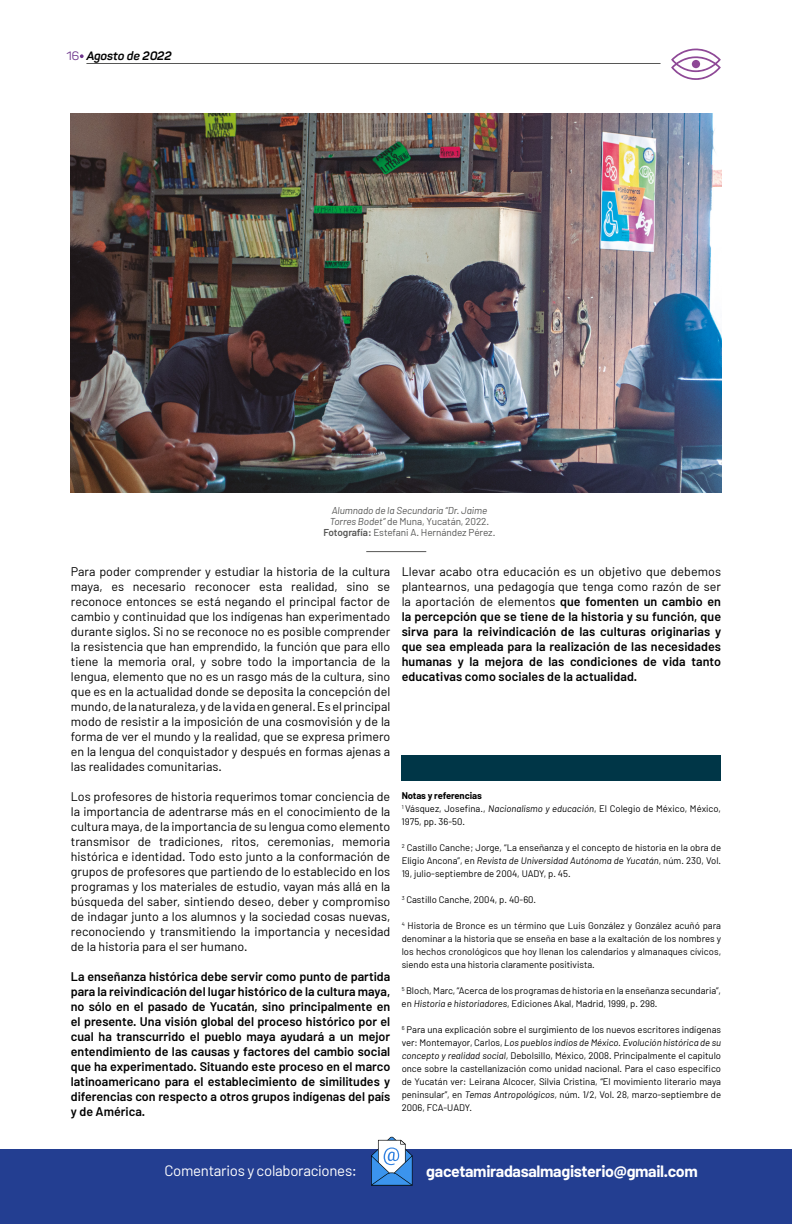
<style>
.page{position:relative;width:792px;height:1224px;background:#fff}
.page>*{position:absolute;margin:0;border:0;box-sizing:border-box;transform-origin:0 0}
.t1{font:700 16px "Barlow";letter-spacing:-.02em;color:#fff}
.t2{font:15px "Barlow";letter-spacing:-.02em;color:#fff}
.t3{font:12.5px/15px "Barlow";color:#000;text-align:justify}
.t4{font:600 12.5px/15px "Barlow";color:#000;text-align:justify}
.t5{font:italic 700 12px "Panton";color:#000}
.t6{font:10px/11px "Barlow";letter-spacing:-.01em;color:#575756;text-align:center}
.t7{font:9.5px/13px "Barlow";color:#000;text-align:justify}
.s1{font-weight:400;font-style:normal;color:#6e368c}
.s2{font-style:italic}
.s3{font-weight:600}
.s4{font-weight:400}
.s5{font-weight:700}
</style>
<div class="page">
<hr style="left:86px;top:63px;width:575px;height:1px;background:#575756">
<svg style="left:80px;top:54px;width:4px;height:4px"></svg>
<svg style="left:671px;top:48px;width:50px;height:32px"></svg>
<div style="left:692px;top:60px;width:8px;height:8px;background:#8e4896;border-radius:50%"></div>
<div style="left:402px;top:755px;width:319px;height:25px;background:#003647"></div>
<div style="left:0;top:1150px;width:792px;height:74px;background:#233e91"></div>
<svg style="left:371px;top:1136px;width:42px;height:50px"></svg>
<img style="left:71px;top:113px;width:650px;height:380px">
<hr style="left:366px;top:551px;width:60px;height:1px;background:#575756">
<p class="t5" style="left:67px;top:48px;width:107px"><span class="s1">16</span> Agosto de 2022</p>
<p class="t6" style="left:324px;top:505px;width:173px"><span class="s2">Alumnado de la Secundaria “Dr. Jaime<br>Torres Bodet”</span> de Muna, Yucatán, 2022.<br><span class="s3">Fotografía:</span> Estefani A. Hernández Pérez.</p>
<p class="t3" style="left:71px;top:563px;width:321px">Para poder comprender y estudiar la historia de la cultura maya, es necesario reconocer esta realidad, sino se reconoce entonces se está negando el principal factor de cambio y continuidad que los indígenas han experimentado durante siglos. Si no se reconoce no es posible comprender la resistencia que han emprendido, la función que para ello tiene la memoria oral, y sobre todo la importancia de la lengua, elemento que no es un rasgo más de la cultura, sino que es en la actualidad donde se deposita la concepción del mundo, de la naturaleza, y de la vida en general. Es el principal modo de resistir a la imposición de una cosmovisión y de la forma de ver el mundo y la realidad, que se expresa primero en la lengua del conquistador y después en formas ajenas a las realidades comunitarias.</p>
<p class="t3" style="left:71px;top:788px;width:321px">Los profesores de historia requerimos tomar conciencia de la importancia de adentrarse más en el conocimiento de la cultura maya, de la importancia de su lengua como elemento transmisor de tradiciones, ritos, ceremonias, memoria histórica e identidad. Todo esto junto a la conformación de grupos de profesores que partiendo de lo establecido en los programas y los materiales de estudio, vayan más allá en la búsqueda del saber, sintiendo deseo, deber y compromiso de indagar junto a los alumnos y la sociedad cosas nuevas, reconociendo y transmitiendo la importancia y necesidad de la historia para el ser humano.</p>
<p class="t4" style="left:71px;top:968px;width:321px">La enseñanza histórica debe servir como punto de partida para la reivindicación del lugar histórico de la cultura maya, no sólo en el pasado de Yucatán, sino principalmente en el presente. Una visión global del proceso histórico por el cual ha transcurrido el pueblo maya ayudará a un mejor entendimiento de las causas y factores del cambio social que ha experimentado. Situando este proceso en el marco latinoamericano para el establecimiento de similitudes y diferencias con respecto a otros grupos indígenas del país y de América.</p>
<p class="t4" style="left:402px;top:563px;width:321px"><span class="s4">Llevar acabo otra educación es un objetivo que debemos plantearnos, una pedagogía que tenga como razón de ser la aportación de elementos</span> que fomenten un cambio en la percepción que se tiene de la historia y su función, que sirva para la reivindicación de las culturas originarias y que sea empleada para la realización de las necesidades humanas y la mejora de las condiciones de vida tanto educativas como sociales de la actualidad.</p>
<p class="t7" style="left:402px;top:789px;width:321px;text-align:left"><span class="s5">Notas y referencias<br></span><sup>1</sup> Vásquez, Josefina., <span class="s2">Nacionalismo y educación</span>, El Colegio de México, México,<br>1975, pp. 36-50.</p>
<p class="t7" style="left:402px;top:841px;width:321px"><sup>2</sup> Castillo Canche; Jorge, “La enseñanza y el concepto de historia en la obra de Eligio Ancona”, en <span class="s2">Revista de Universidad Autónoma de Yucatán</span>, núm. 230, Vol.<br>19, julio-septiembre de 2004, UADY, p. 45.</p>
<p class="t7" style="left:402px;top:893px;width:136px"><sup>3</sup> Castillo Canche, 2004, p. 40-60.</p>
<p class="t7" style="left:402px;top:919px;width:321px"><sup>4</sup> Historia de Bronce es un término que Luis González y González acuñó para denominar a la historia que se enseña en base a la exaltación de los nombres y los hechos cronológicos que hoy llenan los calendarios y almanaques cívicos, siendo esta una historia claramente positivista.</p>
<p class="t7" style="left:402px;top:984px;width:321px"><sup>5</sup> Bloch, Marc, “Acerca de los programas de historia en la enseñanza secundaria”, en <span class="s2">Historia e historiadores</span>, Ediciones Akal, Madrid, 1999, p. 298.</p>
<p class="t7" style="left:402px;top:1023px;width:321px"><sup>6</sup> Para una explicación sobre el surgimiento de los nuevos escritores indígenas ver: Montemayor, Carlos, <span class="s2">Los pueblos indios de México. Evolución histórica de su concepto y realidad social,</span> Debolsillo, México, 2008. Principalmente el capitulo once sobre la castellanización como unidad nacional. Para el caso especifico de Yucatán ver: Leirana Alcocer, Silvia Cristina, “El movimiento literario maya peninsular”, en <span class="s2">Temas Antropológicos,</span> núm. 1/2, Vol. 28, marzo-septiembre de 2006, FCA-UADY.</p>
<p class="t2" style="left:164px;top:1161px;width:194px">Comentarios y colaboraciones:</p>
<p class="t1" style="left:426px;top:1162px;width:273px">gacetamiradasalmagisterio@gmail.com</p>
</div>
